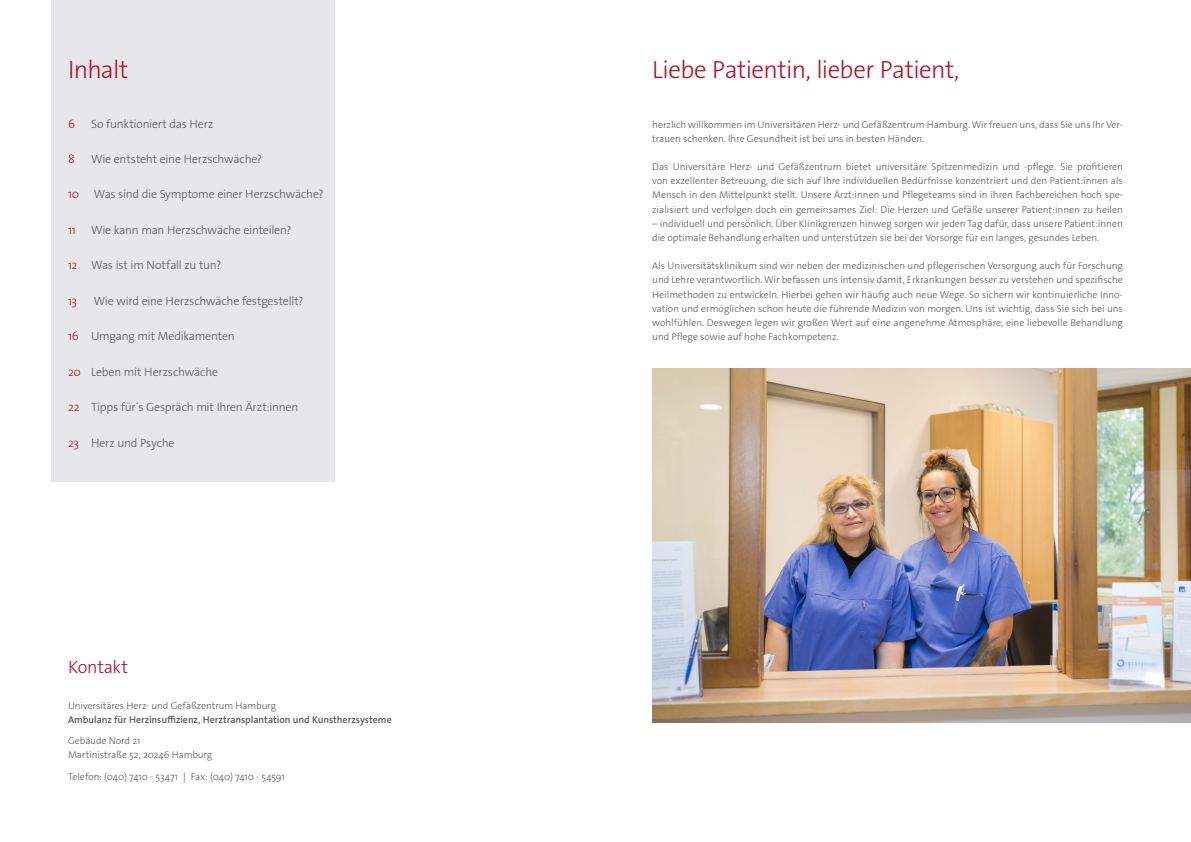
<style>
.page{position:relative;width:1191px;height:842px;background:#fff}
.page>*{position:absolute;margin:0;border:0;box-sizing:border-box;transform-origin:0 0}
.t1{font:300 25px "The Sans Os F";letter-spacing:-.025em;color:#ae1229}
.t2{font:300 18px "The Sans Os F";letter-spacing:-.015em;color:#ae1229}
.t3{font:300 12px "The Sans Os F";letter-spacing:-.02em;color:#57585a}
.t4{font:300 12px "The Sans Os F";color:#ae1229}
.t5{font:300 10px/14.2px "The Sans Os F";color:#57585a}
.t6{font:600 10px "The Sans Os F";color:#57585a}
.s1{color:#ae1229}
</style>
<div class="page">
<div style="left:51px;top:0;width:283px;height:482px;background:#e6e7e9"></div>
<img style="left:652px;top:369px;width:539px;height:354px">
<h1 class="t1" style="left:68px;top:53px;width:62px">Inhalt</h1>
<p class="t4" style="left:68px;top:116px;width:8px">6</p>
<p class="t3" style="left:91px;top:116px;width:124px">So funktioniert das Herz</p>
<p class="t4" style="left:68px;top:151px;width:8px">8</p>
<p class="t3" style="left:91px;top:151px;width:173px">Wie entsteht eine Herzschwäche?</p>
<p class="t3" style="left:68px;top:187px;width:257px"><span class="s1">10</span> Was sind die Symptome einer Herzschwäche?</p>
<p class="t4" style="left:68px;top:222px;width:9px">11</p>
<p class="t3" style="left:91px;top:222px;width:202px">Wie kann man Herzschwäche einteilen?</p>
<p class="t3" style="left:68px;top:258px;width:155px"><span class="s1">12</span> Was ist im Notfall zu tun?</p>
<p class="t4" style="left:68px;top:293px;width:11px">13</p>
<p class="t3" style="left:94px;top:293px;width:211px">Wie wird eine Herzschwäche festgestellt?</p>
<p class="t3" style="left:68px;top:328px;width:168px"><span class="s1">16</span> Umgang mit Medikamenten</p>
<p class="t3" style="left:68px;top:364px;width:152px"><span class="s1">20</span> Leben mit Herzschwäche</p>
<p class="t3" style="left:68px;top:399px;width:232px"><span class="s1">22</span> Tipps für´s Gespräch mit Ihren Ärzt:innen</p>
<p class="t3" style="left:68px;top:435px;width:108px"><span class="s1">23</span> Herz und Psyche</p>
<h2 class="t2" style="left:68px;top:656px;width:62px">Kontakt</h2>
<p class="t5" style="left:68px;top:698px;width:210px">Universitäres Herz- und Gefäßzentrum Hamburg</p>
<p class="t6" style="left:68px;top:713px;width:325px">Ambulanz für Herzinsuffizienz, Herztransplantation und Kunstherzsysteme</p>
<p class="t5" style="left:68px;top:734px;width:146px">Gebäude Nord 21<br>Martinistraße 52, 20246 Hamburg</p>
<p class="t5" style="left:68px;top:769px;width:218px">Telefon: (040) 7410 - 53471 Fax: (040) 7410 - 54591</p>
<h1 class="t1" style="left:652px;top:53px;width:309px">Liebe Patientin, lieber Patient,</h1>
<p class="t5" style="left:652px;top:117px;width:472px">herzlich willkommen im Universitären Herz- und Gefäßzentrum Hamburg. Wir freuen uns, dass Sie uns Ihr Ver&shy;trauen schenken. Ihre Gesundheit ist bei uns in besten Händen.</p>
<p class="t5" style="left:652px;top:160px;width:472px;text-align:justify">Das Universitäre Herz- und Gefäßzentrum bietet universitäre Spitzenmedizin und -pflege. Sie profitieren von exzellenter Betreuung, die sich auf Ihre individuellen Bedürfnisse konzentriert und den Patient:innen als Mensch in den Mittelpunkt stellt. Unsere Ärzt:innen und Pflegeteams sind in ihren Fachbereichen hoch spe&shy;zialisiert und verfolgen doch ein gemeinsames Ziel: Die Herzen und Gefäße unserer Patient:innen zu heilen</p>
<p class="t5" style="left:652px;top:216px;width:472px">– individuell und persönlich. Über Klinikgrenzen hinweg sorgen wir jeden Tag dafür, dass unsere Patient:innen die optimale Behandlung erhalten und unterstützen sie bei der Vorsorge für ein langes, gesundes Leben.</p>
<p class="t5" style="left:652px;top:259px;width:472px;text-align:justify">Als Universitätsklinikum sind wir neben der medizinischen und pflegerischen Versorgung auch für Forschung und Lehre verantwortlich. Wir befassen uns intensiv damit, Erkrankungen besser zu verstehen und spezifische Heilmethoden zu entwickeln. Hierbei gehen wir häufig auch neue Wege. So sichern wir kontinuierliche Inno&shy;vation und ermöglichen schon heute die führende Medizin von morgen. Uns ist wichtig, dass Sie sich bei uns wohlfühlen. Deswegen legen wir großen Wert auf eine angenehme Atmosphäre, eine liebevolle Behandlung und Pflege sowie auf hohe Fachkompetenz.</p>
</div>
